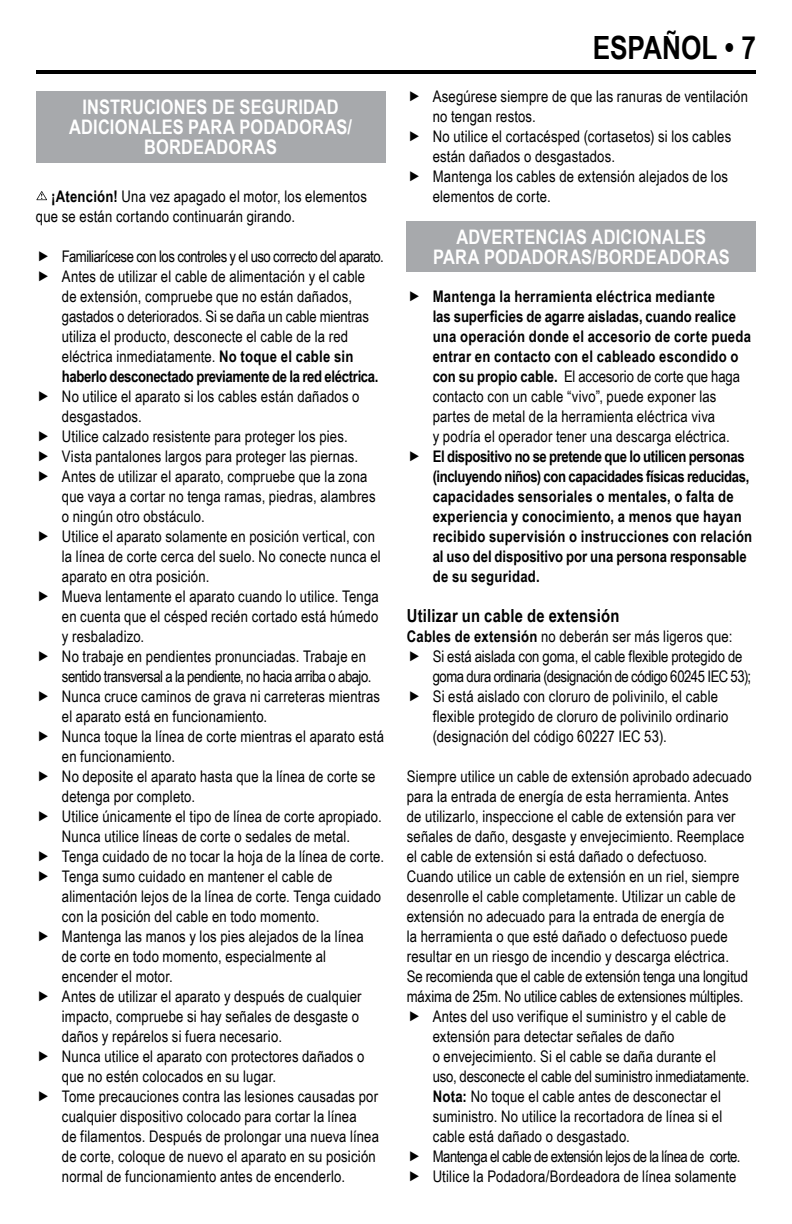
<style>
.page{position:relative;width:792px;height:1224px;background:#fff}
.page>*{position:absolute;margin:0;border:0;box-sizing:border-box;transform-origin:0 0}
.t1{font:700 32px "Arial Narrow";letter-spacing:-.005em;color:#000}
.t2{font:700 20px/20px "Arial Narrow";letter-spacing:.01em;color:#fff;text-align:center}
.t3{font:700 18px "Arial Narrow";letter-spacing:.015em;color:#000}
.t4{font:16px/20px "Arial Narrow";letter-spacing:.01em;color:#000}
.t5{font:700 16px/20px "Arial Narrow";letter-spacing:.015em;color:#000}
.t6{font:16px "Arial Narrow";letter-spacing:-.01em;color:#000}
.t7{font:16px "Arial Narrow";letter-spacing:-.015em;color:#000}
.t8{font:16px "Arial Narrow";letter-spacing:-.03em;color:#000}
.s1{font-weight:700}
.s2{font-weight:400}
</style>
<div class="page">
<hr style="left:36px;top:70px;width:720px;height:4px;background:#000">
<div style="left:36px;top:91px;width:349px;height:72px;background:#a7a9ac"></div>
<div style="left:36px;top:190px;width:12px;height:12px;background:#d7d7d7"></div>
<svg style="left:36px;top:191px;width:11px;height:9px"></svg>
<div style="left:407px;top:222px;width:349px;height:50px;background:#a7a9ac"></div>
<p class="t2" style="left:69px;top:96px;width:284px">INSTRUCIONES DE SEGURIDAD<br>ADICIONALES PARA PODADORAS/<br>BORDEADORAS</p>
<p class="t4" style="left:36px;top:185px;width:333px;text-indent:15px"><span class="s1">¡Atención!</span> Una vez apagado el motor, los elementos que se están cortando continuarán girando.</p>
<p class="t4" style="left:62px;top:245px;width:323px">Familiarícese con los controles y el uso correcto del aparato.<br>Antes de utilizar el cable de alimentación y el cable de extensión, compruebe que no están dañados, gastados o deteriorados. Si se daña un cable mientras utiliza el producto, desconecte el cable de la red eléctrica inmediatamente. <span class="s1">No toque el cable sin haberlo desconectado previamente de la red eléctrica.</span></p>
<p class="t4" style="left:62px;top:385px;width:324px">No utilice el aparato si los cables están dañados o desgastados.<br>Utilice calzado resistente para proteger los pies.<br>Vista pantalones largos para proteger las piernas.<br>Antes de utilizar el aparato, compruebe que la zona que vaya a cortar no tenga ramas, piedras, alambres o ningún otro obstáculo.<br>Utilice el aparato solamente en posición vertical, con la línea de corte cerca del suelo. No conecte nunca el aparato en otra posición.<br>Mueva lentamente el aparato cuando lo utilice. Tenga en cuenta que el césped recién cortado está húmedo y resbaladizo.<br>No trabaje en pendientes pronunciadas. Trabaje en sentido transversal a la pendiente, no hacia arriba o abajo.<br>Nunca cruce caminos de grava ni carreteras mientras el aparato está en funcionamiento.<br>Nunca toque la línea de corte mientras el aparato está en funcionamiento.<br>No deposite el aparato hasta que la línea de corte se detenga por completo.<br>Utilice únicamente el tipo de línea de corte apropiado.<br>Nunca utilice líneas de corte o sedales de metal.<br>Tenga cuidado de no tocar la hoja de la línea de corte.<br>Tenga sumo cuidado en mantener el cable de alimentación lejos de la línea de corte. Tenga cuidado con la posición del cable en todo momento.<br>Mantenga las manos y los pies alejados de la línea<br>de corte en todo momento, especialmente al encender el motor.<br>Antes de utilizar el aparato y después de cualquier impacto, compruebe si hay señales de desgaste o daños y repárelos si fuera necesario.<br>Nunca utilice el aparato con protectores dañados o que no estén colocados en su lugar.<br>Tome precauciones contra las lesiones causadas por cualquier dispositivo colocado para cortar la línea<br>de filamentos. Después de prolongar una nueva línea de corte, coloque de nuevo el aparato en su posición normal de funcionamiento antes de encenderlo.</p>
<h1 class="t1" style="left:593px;top:24px;width:165px">ESPAÑOL • 7</h1>
<p class="t4" style="left:433px;top:85px;width:317px">Asegúrese siempre de que las ranuras de ventilación no tengan restos.<br>No utilice el cortacésped (cortasetos) si los cables están dañados o desgastados.<br>Mantenga los cables de extensión alejados de los elementos de corte.</p>
<p class="t2" style="left:433px;top:226px;width:298px">ADVERTENCIAS ADICIONALES<br>PARA PODADORAS/BORDEADORAS</p>
<p class="t5" style="left:433px;top:285px;width:320px">Mantenga la herramienta eléctrica mediante<br>las superficies de agarre aisladas, cuando realice una operación donde el accesorio de corte pueda entrar en contacto con el cableado escondido o con su propio cable. <span class="s2">El accesorio de corte que haga contacto con un cable “vivo”, puede exponer las partes de metal de la herramienta eléctrica viva<br>y podría el operador tener una descarga eléctrica.</span></p>
<p class="t5" style="left:433px;top:445px;width:321px">El dispositivo no se pretende que lo utilicen personas (incluyendo niños) con capacidades físicas reducidas, capacidades sensoriales o mentales, o falta de experiencia y conocimiento, a menos que hayan recibido supervisión o instrucciones con relación al uso del dispositivo por una persona responsable de su seguridad.</p>
<p class="t3" style="left:407px;top:602px;width:214px">Utilizar un cable de extensión</p>
<p class="t4" style="left:433px;top:625px;width:320px;text-indent:-26px"><span class="s1">Cables de extensión</span> no deberán ser más ligeros que:<br>Si está aislada con goma, el cable flexible protegido de goma dura ordinaria (designación de código 60245 IEC 53); Si está aislado con cloruro de polivinilo, el cable flexible protegido de cloruro de polivinilo ordinario (designación del código 60227 IEC 53).</p>
<p class="t4" style="left:407px;top:765px;width:347px">Siempre utilice un cable de extensión aprobado adecuado</p>
<p class="t4" style="left:407px;top:785px;width:323px">para la entrada de energía de esta herramienta. Antes</p>
<p class="t4" style="left:407px;top:805px;width:330px">de utilizarlo, inspeccione el cable de extensión para ver</p>
<p class="t4" style="left:407px;top:825px;width:339px">señales de daño, desgaste y envejecimiento. Reemplace</p>
<p class="t4" style="left:407px;top:845px;width:302px">el cable de extensión si está dañado o defectuoso.</p>
<p class="t4" style="left:407px;top:865px;width:334px">Cuando utilice un cable de extensión en un riel, siempre</p>
<p class="t4" style="left:407px;top:885px;width:331px">desenrolle el cable completamente. Utilizar un cable de</p>
<p class="t4" style="left:407px;top:905px;width:319px">extensión no adecuado para la entrada de energía de</p>
<p class="t4" style="left:407px;top:925px;width:323px">la herramienta o que esté dañado o defectuoso puede</p>
<p class="t4" style="left:407px;top:945px;width:324px">resultar en un riesgo de incendio y descarga eléctrica.</p>
<p class="t6" style="left:407px;top:964px;width:343px">Se recomienda que el cable de extensión tenga una longitud</p>
<p class="t6" style="left:407px;top:984px;width:338px">máxima de 25m. No utilice cables de extensiones múltiples.</p>
<p class="t4" style="left:433px;top:1005px;width:295px">Antes del uso verifique el suministro y el cable de</p>
<p class="t4" style="left:433px;top:1025px;width:243px">extensión para detectar señales de daño</p>
<p class="t4" style="left:433px;top:1045px;width:285px">o envejecimiento. Si el cable se daña durante el</p>
<p class="t7" style="left:433px;top:1064px;width:318px">uso, desconecte el cable del suministro inmediatamente.</p>
<p class="t4" style="left:433px;top:1085px;width:290px"><span class="s1">Nota:</span> No toque el cable antes de desconectar el</p>
<p class="t4" style="left:433px;top:1105px;width:291px">suministro. No utilice la recortadora de línea si el</p>
<p class="t4" style="left:433px;top:1125px;width:199px">cable está dañado o desgastado.</p>
<p class="t8" style="left:433px;top:1144px;width:309px">Mantenga el cable de extensión lejos de la línea de corte.</p>
<p class="t4" style="left:433px;top:1165px;width:305px">Utilice la Podadora/Bordeadora de línea solamente</p>
</div>
